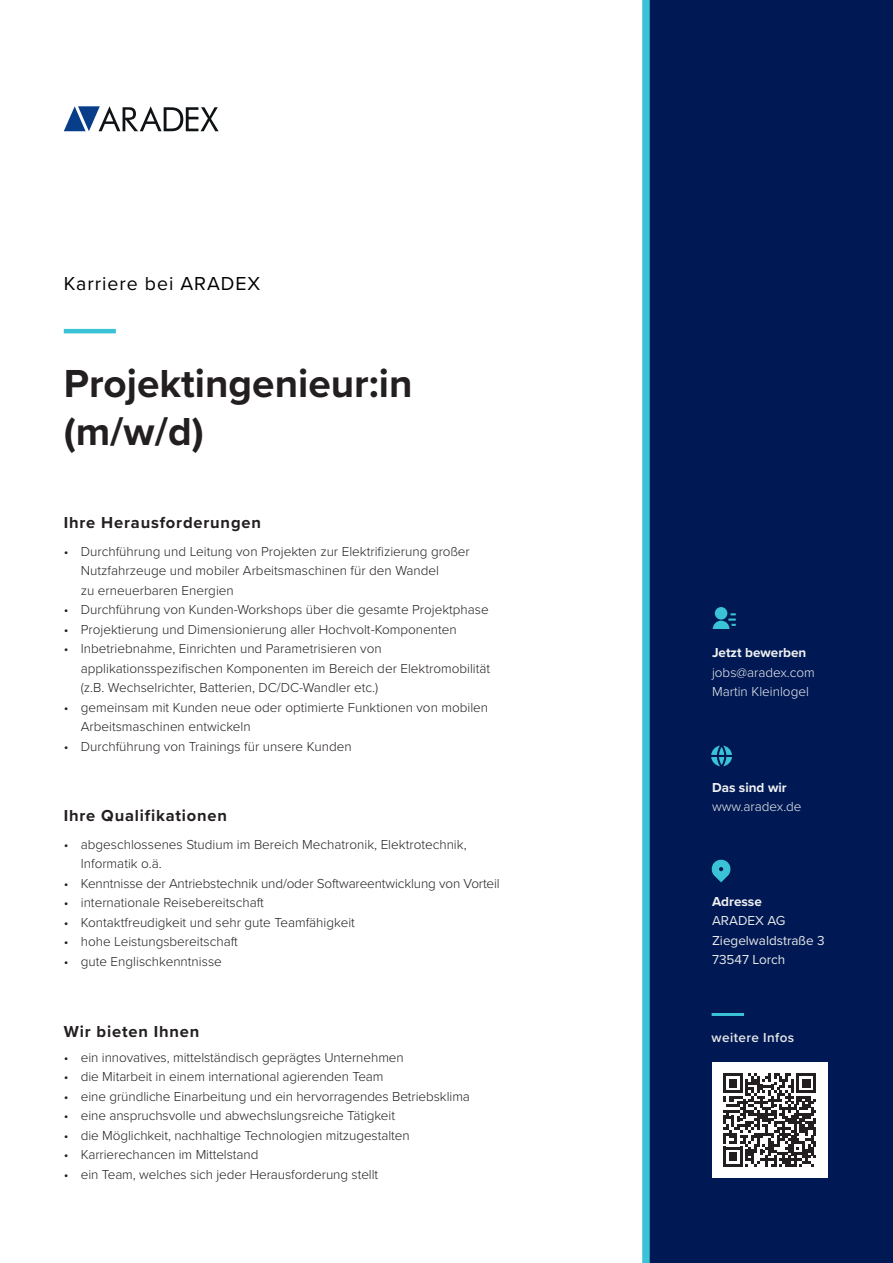
<style>
.page{position:relative;width:893px;height:1263px;background:#fff}
.page>*{position:absolute;margin:0;border:0;box-sizing:border-box;transform-origin:0 0}
.t1{font:700 40.5px/48px "Proxima Nova";color:#231f20}
.t2{font:19.5px "Proxima Nova";letter-spacing:.05em;color:#000001}
.t3{font:700 16.5px "Proxima Nova";letter-spacing:.05em;color:#231f20}
.t4{font:300 13.5px/19.5px "Proxima Nova";color:#231f20}
.t5{font:300 13.5px/19.5px "Proxima Nova";color:#eff0f0}
.t6{font:13.5px/19.5px "Proxima Nova";color:#e6e7e7}
.t7{font:700 13.5px "Proxima Nova";color:#eff0f0}
.t8{font:600 13.5px "Proxima Nova";letter-spacing:.03em;color:#e6e7e7}
</style>
<div class="page">
<div style="left:647px;top:0;width:246px;height:1263px;background:#001954"></div>
<hr style="left:64px;top:329px;width:52px;height:4px;background:#3ac2d7">
<hr style="left:712px;top:1013px;width:32px;height:3px;background:#3ac2d7">
<div style="left:642px;top:0;width:8px;height:1263px;background:#3ac2d7"></div>
<svg style="left:64px;top:106px;width:155px;height:25px"></svg>
<div style="left:712px;top:1062px;width:116px;height:116px;background:#fff"></div>
<svg style="left:723px;top:1073px;width:93px;height:93px"></svg>
<svg style="left:713px;top:607px;width:23px;height:22px"></svg>
<svg style="left:711px;top:746px;width:21px;height:20px"></svg>
<svg style="left:711px;top:859px;width:20px;height:23px"></svg>
<h2 class="t2" style="left:64px;top:269px;width:198px">Karriere bei ARADEX</h2>
<h1 class="t1" style="left:64px;top:358px;width:350px">Projektingenieur:in (m/w/d)</h1>
<p class="t3" style="left:64px;top:510px;width:199px">Ihre Herausforderungen</p>
<p class="t4" style="left:81px;top:541px;width:391px;text-indent:-17px">• Durchführung und Leitung von Projekten zur Elektrifizierung großer<br>Nutzfahrzeuge und mobiler Arbeitsmaschinen für den Wandel<br>zu erneuerbaren Energien</p>
<p class="t4" style="left:64px;top:599px;width:426px">• Durchführung von Kunden-Workshops über die gesamte Projektphase</p>
<p class="t4" style="left:64px;top:619px;width:394px">• Projektierung und Dimensionierung aller Hochvolt-Komponenten</p>
<p class="t4" style="left:81px;top:638px;width:411px;text-indent:-17px">• Inbetriebnahme, Einrichten und Parametrisieren von applikationsspezifischen Komponenten im Bereich der Elektromobilität (z.B. Wechselrichter, Batterien, DC/DC-Wandler etc.)</p>
<p class="t4" style="left:81px;top:697px;width:409px;text-indent:-17px">• gemeinsam mit Kunden neue oder optimierte Funktionen von mobilen<br>Arbeitsmaschinen entwickeln</p>
<p class="t4" style="left:64px;top:736px;width:289px">• Durchführung von Trainings für unsere Kunden</p>
<p class="t3" style="left:64px;top:803px;width:165px">Ihre Qualifikationen</p>
<p class="t4" style="left:81px;top:834px;width:387px;text-indent:-17px">• abgeschlossenes Studium im Bereich Mechatronik, Elektrotechnik,<br>Informatik o.ä.</p>
<p class="t4" style="left:64px;top:873px;width:437px">• Kenntnisse der Antriebstechnik und/oder Softwareentwicklung von Vorteil</p>
<p class="t4" style="left:64px;top:892px;width:202px">• internationale Reisebereitschaft</p>
<p class="t4" style="left:64px;top:912px;width:293px">• Kontaktfreudigkeit und sehr gute Teamfähigkeit</p>
<p class="t4" style="left:64px;top:931px;width:176px">• hohe Leistungsbereitschaft</p>
<p class="t4" style="left:64px;top:951px;width:160px">• gute Englischkenntnisse</p>
<p class="t3" style="left:64px;top:1019px;width:137px">Wir bieten Ihnen</p>
<p class="t4" style="left:64px;top:1047px;width:341px">• ein innovatives, mittelständisch geprägtes Unternehmen</p>
<p class="t4" style="left:64px;top:1066px;width:321px">• die Mitarbeit in einem international agierenden Team</p>
<p class="t4" style="left:64px;top:1086px;width:408px">• eine gründliche Einarbeitung und ein hervorragendes Betriebsklima</p>
<p class="t4" style="left:64px;top:1105px;width:333px">• eine anspruchsvolle und abwechslungsreiche Tätigkeit</p>
<p class="t4" style="left:64px;top:1125px;width:347px">• die Möglichkeit, nachhaltige Technologien mitzugestalten</p>
<p class="t4" style="left:64px;top:1144px;width:196px">• Karrierechancen im Mittelstand</p>
<p class="t4" style="left:64px;top:1164px;width:316px">• ein Team, welches sich jeder Herausforderung stellt</p>
<p class="t7" style="left:712px;top:643px;width:96px">Jetzt bewerben</p>
<p class="t5" style="left:712px;top:662px;width:104px">jobs@aradex.com<br>Martin Kleinlogel</p>
<p class="t7" style="left:712px;top:777px;width:76px">Das sind wir</p>
<p class="t5" style="left:712px;top:796px;width:91px">www.aradex.de</p>
<p class="t7" style="left:712px;top:891px;width:51px">Adresse</p>
<p class="t6" style="left:712px;top:910px;width:114px">ARADEX AG<br>Ziegelwaldstraße 3<br>73547 Lorch</p>
<p class="t8" style="left:712px;top:1027px;width:84px">weitere Infos</p>
</div>
